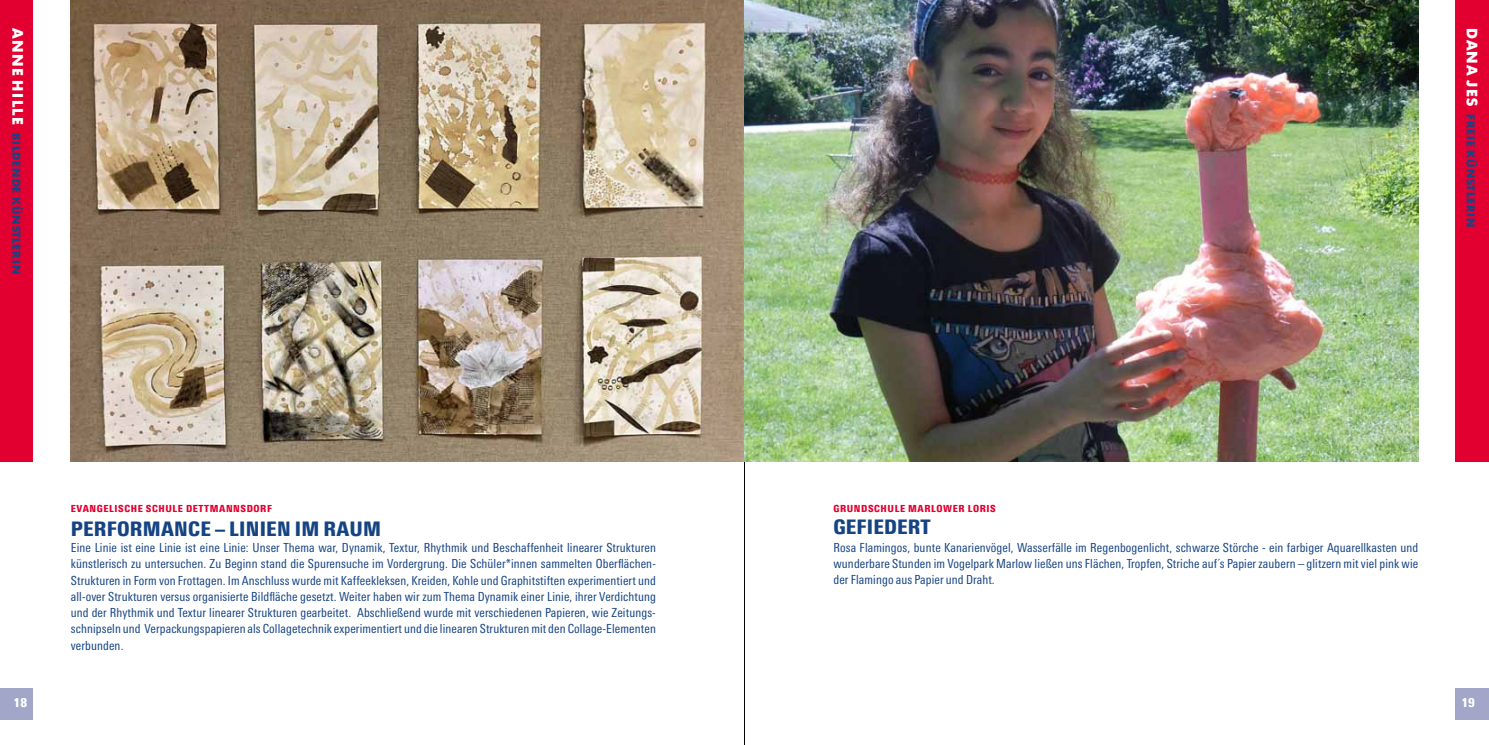
<style>
.page{position:relative;width:1489px;height:745px;background:#fff}
.page>*{position:absolute;margin:0;border:0;box-sizing:border-box;transform-origin:0 0}
.t1{font:900 condensed 20px "Linotype Univers";letter-spacing:.01em;color:#164483}
.t2{font:condensed 12.5px/16.2px "Linotype Univers";letter-spacing:.01em;color:#164483;text-align:justify}
.t3{font:900 condensed 12.5px "Linotype Univers";color:#fff}
.t4{font:700 11.25px "Futura BQ";letter-spacing:.07em;color:#164483}
.t5{font:900 condensed 9.75px "Linotype Univers";letter-spacing:.06em;color:#e20030}
.s1{font-size:15px;color:#fff}
</style>
<div class="page">
<div style="left:0;top:0;width:33px;height:461px;background:#e20030"></div>
<div style="left:0;top:687px;width:33px;height:32px;background:#a2a7c9"></div>
<div style="left:1455px;top:0;width:33px;height:461px;background:#e20030"></div>
<div style="left:1455px;top:687px;width:33px;height:32px;background:#a2a7c9"></div>
<hr style="left:744px;top:0;width:1px;height:744px;background:#000">
<img style="left:71px;top:0;width:1346px;height:461px">
<p class="t4" style="left:23px;top:28px;width:247px;rotate:90deg"><span class="s1">Anne Hille</span> Bildende Künstlerin</p>
<p class="t4" style="left:1477px;top:28px;width:200px;rotate:90deg"><span class="s1">Dana Jes</span> Freie Künstlerin</p>
<p class="t5" style="left:71px;top:502px;width:202px">EVANGELISCHE SCHULE DETTMANNSDORF</p>
<h1 class="t1" style="left:71px;top:516px;width:311px">PERFORMANCE – LINIEN IM RAUM</h1>
<p class="t2" style="left:71px;top:539px;width:586px">Eine Linie ist eine Linie ist eine Linie: Unser Thema war, Dynamik, Textur, Rhythmik und Beschaffenheit linearer Strukturen künstlerisch zu untersuchen. Zu Beginn stand die Spurensuche im Vordergrung. Die Schüler*innen sammelten Oberflächen-Strukturen in Form von Frottagen. Im Anschluss wurde mit Kaffeekleksen, Kreiden, Kohle und Graphitstiften experimentiert und all-over Strukturen versus organisierte Bildfläche gesetzt. Weiter haben wir zum Thema Dynamik einer Linie, ihrer Verdichtung und der Rhythmik und Textur linearer Strukturen gearbeitet. Abschließend wurde mit verschiedenen Papieren, wie Zeitungs&shy;schnipseln und Verpackungspapieren als Collagetechnik experimentiert und die linearen Strukturen mit den Collage-Elementen verbunden.</p>
<p class="t5" style="left:833px;top:502px;width:164px">GRUNDSCHULE MARLOWER LORIS</p>
<h1 class="t1" style="left:833px;top:514px;width:99px">GEFIEDERT</h1>
<p class="t2" style="left:833px;top:539px;width:586px">Rosa Flamingos, bunte Kanarienvögel, Wasserfälle im Regenbogenlicht, schwarze Störche - ein farbiger Aquarellkasten und wunderbare Stunden im Vogelpark Marlow ließen uns Flächen, Tropfen, Striche auf´s Papier zaubern – glitzern mit viel pink wie der Flamingo aus Papier und Draht.</p>
<p class="t3" style="left:14px;top:694px;width:15px">18</p>
<p class="t3" style="left:1461px;top:694px;width:15px">19</p>
</div>
